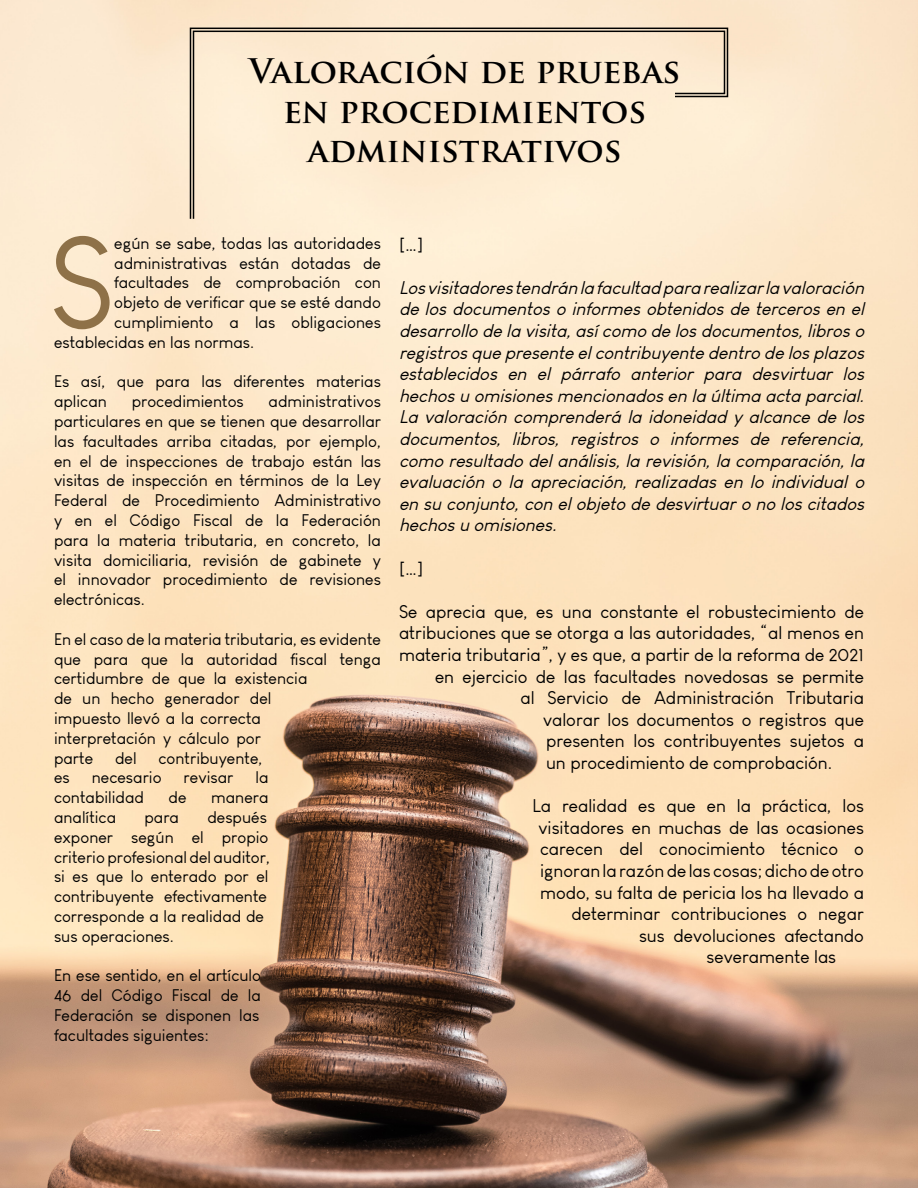
<style>
.page{position:relative;width:918px;height:1188px;background:#fff}
.page>*{position:absolute;margin:0;border:0;box-sizing:border-box;transform-origin:0 0}
.t1{font:127.35px "Louis George Cafe";color:#8e7148}
.t2{font:700 33px/39.6px "Trajan Pro";color:#000;text-align:center}
.t3{font:italic 18px/21.6px "Louis George Cafe";color:#000;text-align:justify}
.t4{font:18px "Louis George Cafe";color:#000}
.t5{font:16.5px/19.8px "Louis George Cafe";color:#000}
</style>
<div class="page">
<img style="left:0;top:0;width:918px;height:1188px">
<div style="left:189px;top:27px;width:540px;height:193px;background:#fdebd2"></div>
<p class="t2" style="left:249px;top:52px;width:433px">Valoración de pruebas en procedimientos administrativos</p>
<p class="t1" style="left:50px;top:208px;width:66px">S</p>
<p class="t5" style="left:114px;top:233px;width:268px">egún se sabe, todas las autoridades</p>
<p class="t5" style="left:114px;top:253px;width:268px">administrativas están dotadas de</p>
<p class="t5" style="left:114px;top:273px;width:268px">facultades de comprobación con</p>
<p class="t5" style="left:114px;top:293px;width:268px">objeto de verificar que se esté dando</p>
<p class="t5" style="left:114px;top:312px;width:268px">cumplimiento a las obligaciones</p>
<p class="t5" style="left:54px;top:332px;width:202px">establecidas en las normas.</p>
<p class="t5" style="left:54px;top:372px;width:329px">Es así, que para las diferentes materias aplican</p>
<p class="t5" style="left:54px;top:392px;width:329px;text-align:justify;text-indent:215px">administrativos particulares en que se tienen que desarrollar las facultades arriba citadas, por ejemplo, en el de inspecciones de trabajo están las visitas de inspección en términos de la Ley Federal de Procedimiento Administrativo y en el Código Fiscal de la Federación para la materia tributaria, en concreto, la visita domiciliaria, revisión de gabinete y el innovador procedimiento de revisiones electrónicas.</p>
<p class="t5" style="left:54px;top:629px;width:329px">En el caso de la materia tributaria, es evidente que para que la autoridad fiscal tenga certidumbre de que la existencia<br>de un hecho generador del<br>impuesto llevó a la correcta<br>interpretación y cálculo por<br>parte</p>
<p class="t5" style="left:132px;top:392px;width:114px">procedimientos</p>
<p class="t5" style="left:115px;top:748px;width:23px">del</p>
<p class="t5" style="left:159px;top:748px;width:105px">contribuyente,</p>
<p class="t5" style="left:54px;top:768px;width:17px">es</p>
<p class="t5" style="left:92px;top:768px;width:71px">necesario</p>
<p class="t5" style="left:184px;top:768px;width:51px">revisar</p>
<p class="t5" style="left:255px;top:768px;width:15px">la</p>
<p class="t5" style="left:54px;top:788px;width:92px">contabilidad</p>
<p class="t5" style="left:169px;top:788px;width:20px">de</p>
<p class="t5" style="left:211px;top:788px;width:59px">manera</p>
<p class="t5" style="left:54px;top:807px;width:64px">analítica</p>
<p class="t5" style="left:144px;top:807px;width:36px">para</p>
<p class="t5" style="left:54px;top:807px;width:218px;text-indent:153px">después exponer según el propio criterio profesional del auditor, si es que lo enterado por el contribuyente efectivamente corresponde a la realidad de sus operaciones.</p>
<p class="t5" style="left:54px;top:966px;width:209px;text-align:justify">En ese sentido, en el artículo 46 del Código Fiscal de la Federación se disponen las facultades siguientes:</p>
<p class="t4" style="left:399px;top:234px;width:26px">[…]</p>
<p class="t3" style="left:399px;top:277px;width:472px">Losvisitadorestendrán la facultad para realizarla valoración de losdocumentoso informesobtenidosde tercerosen el desarrollo de la visita,asícomo de losdocumentos,libroso registrosque presente elcontribuyente dentro de losplazos establecidos en el párrafo anterior para desvirtuar los hechosu omisionesmencionadosen la última acta parcial.<br>La valoración comprenderá la idoneidad y alcance de los documentos, libros, registros o informes de referencia, como resultado delanálisis,la revisión,la comparación,la evaluación o la apreciación, realizadas en lo individual o en su conjunto,con elobjeto de desvirtuaro no loscitados hechosu omisiones.</p>
<p class="t4" style="left:399px;top:558px;width:26px">[…]</p>
<p class="t4" style="left:399px;top:601px;width:467px">Se aprecia que, es una constante el robustecimiento de</p>
<p class="t4" style="left:399px;top:622px;width:466px">atribuciones que se otorga a las autoridades, “al menos en</p>
<p class="t4" style="left:399px;top:644px;width:467px">materia tributaria”, y es que, a partir de la reforma de 2021</p>
<p class="t4" style="left:435px;top:666px;width:431px">en ejercicio de las facultades novedosas se permite</p>
<p class="t4" style="left:520px;top:687px;width:345px">al Servicio de Administración Tributaria</p>
<p class="t4" style="left:543px;top:709px;width:323px">valorar los documentos o registros que</p>
<p class="t4" style="left:546px;top:730px;width:320px">presenten los contribuyentes sujetos a</p>
<p class="t4" style="left:546px;top:752px;width:288px">un procedimiento de comprobación.</p>
<p class="t4" style="left:532px;top:795px;width:333px">La realidad es que en la práctica, los</p>
<p class="t4" style="left:538px;top:817px;width:327px">visitadores en muchas de las ocasiones</p>
<p class="t4" style="left:540px;top:838px;width:326px">carecen del conocimiento técnico o</p>
<p class="t4" style="left:540px;top:860px;width:326px">ignoran la razón de las cosas; dicho de otro</p>
<p class="t4" style="left:540px;top:882px;width:326px">modo, su falta de pericia los ha llevado a</p>
<p class="t4" style="left:572px;top:903px;width:294px">determinar contribuciones o negar</p>
<p class="t4" style="left:639px;top:925px;width:227px">sus devoluciones afectando</p>
<p class="t4" style="left:706px;top:946px;width:131px">severamente las</p>
</div>
